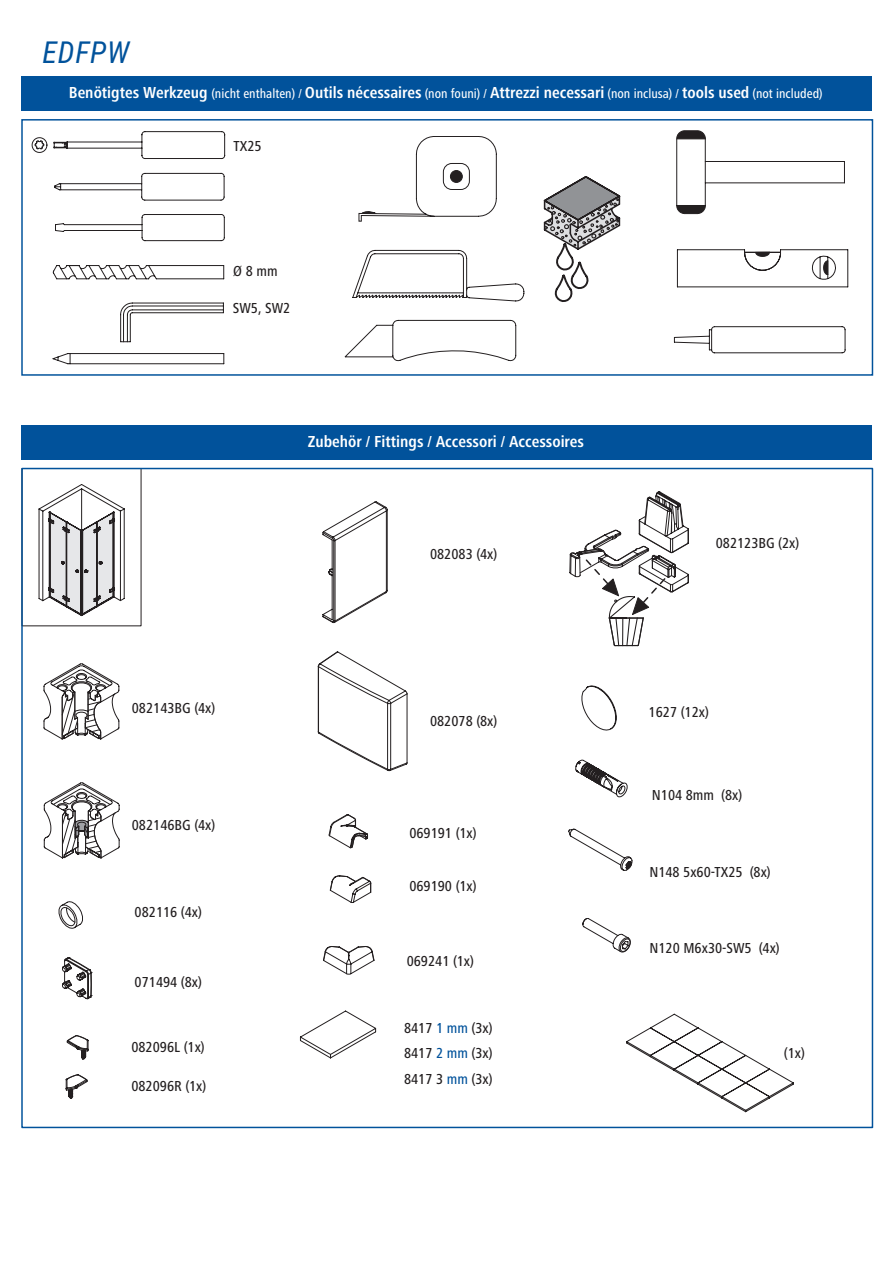
<style>
.page{position:relative;width:893px;height:1263px;background:#fff}
.page>*{position:absolute;margin:0;border:0;box-sizing:border-box;transform-origin:0 0}
.t1{font:italic 30px "Roboto Condensed";letter-spacing:.025em;color:#01529b}
.t2{font:700 condensed 16.5px "Frutiger Next LTW1 G";color:#fff}
.t3{font:500 condensed 15px/24.5px "Frutiger Next LTW1 G";color:#231f20}
.s1{font-weight:500;font-size:13.5px}
.s2{color:#01529b}
</style>
<div class="page">
<div style="left:21px;top:77px;width:851px;height:34px;background:#01529b"></div>
<div style="left:21px;top:119px;width:852px;height:257px;border:1px solid #01529b"></div>
<svg style="left:53px;top:265px;width:171px;height:14px"></svg>
<svg style="left:53px;top:353px;width:171px;height:11px"></svg>
<svg style="left:345px;top:320px;width:171px;height:41px"></svg>
<hr style="left:705px;top:182px;width:139px;height:1px;background:#231f20">
<hr style="left:705px;top:161px;width:139px;height:1px;background:#231f20">
<svg style="left:844px;top:161px;width:1px;height:22px"></svg>
<hr style="left:676px;top:139px;width:1px;height:66px;background:#231f20">
<hr style="left:705px;top:139px;width:1px;height:66px;background:#231f20">
<svg style="left:676px;top:130px;width:30px;height:10px"></svg>
<svg style="left:676px;top:205px;width:30px;height:9px"></svg>
<svg style="left:120px;top:303px;width:104px;height:39px"></svg>
<svg style="left:544px;top:176px;width:76px;height:126px"></svg>
<svg style="left:677px;top:249px;width:171px;height:38px"></svg>
<svg style="left:674px;top:326px;width:171px;height:27px"></svg>
<svg style="left:352px;top:250px;width:172px;height:51px"></svg>
<svg style="left:32px;top:131px;width:193px;height:28px"></svg>
<svg style="left:358px;top:136px;width:139px;height:86px"></svg>
<svg style="left:54px;top:173px;width:171px;height:28px"></svg>
<svg style="left:55px;top:214px;width:170px;height:27px"></svg>
<div style="left:21px;top:425px;width:851px;height:34px;background:#01529b"></div>
<svg style="left:66px;top:646px;width:572px;height:451px"></svg>
<svg style="left:569px;top:491px;width:120px;height:102px"></svg>
<svg style="left:66px;top:501px;width:342px;height:497px"></svg>
<svg style="left:300px;top:1010px;width:494px;height:102px"></svg>
<svg style="left:38px;top:484px;width:87px;height:446px"></svg>
<svg style="left:583px;top:556px;width:85px;height:90px"></svg>
<h1 class="t1" style="left:43px;top:32px;width:89px">EDFPW</h1>
<p class="t2" style="left:69px;top:83px;width:755px">Benötigtes Werkzeug <span class="s1">(nicht enthalten) /</span> Outils nécessaires <span class="s1">(non founi) /</span> Attrezzi necessari <span class="s1">(non inclusa) /</span> tools used <span class="s1">(not included)</span></p>
<p class="t3" style="left:234px;top:134px;width:30px">TX25</p>
<p class="t3" style="left:233px;top:259px;width:46px">Ø 8 mm</p>
<p class="t3" style="left:233px;top:296px;width:59px">SW5, SW2</p>
<p class="t2" style="left:308px;top:432px;width:278px">Zubehör / Fittings / Accessori / Accessoires</p>
<p class="t3" style="left:430px;top:541px;width:69px">082083 (4x)</p>
<p class="t3" style="left:132px;top:696px;width:85px">082143BG (4x)</p>
<p class="t3" style="left:132px;top:813px;width:85px">082146BG (4x)</p>
<p class="t3" style="left:135px;top:900px;width:69px">082116 (4x)</p>
<p class="t3" style="left:135px;top:970px;width:69px">071494 (8x)</p>
<p class="t3" style="left:131px;top:1035px;width:75px">082096L (1x)</p>
<p class="t3" style="left:131px;top:1074px;width:76px">082096R (1x)</p>
<p class="t3" style="left:430px;top:708px;width:69px">082078 (8x)</p>
<p class="t3" style="left:409px;top:821px;width:69px">069191 (1x)</p>
<p class="t3" style="left:409px;top:874px;width:69px">069190 (1x)</p>
<p class="t3" style="left:407px;top:949px;width:69px">069241 (1x)</p>
<p class="t3" style="left:404px;top:1016px;width:90px">8417 <span class="s2">1 mm</span> (3x)<br>8417 <span class="s2">2 mm</span> (3x)</p>
<p class="t3" style="left:404px;top:1067px;width:90px">8417 3 <span class="s2">mm</span> (3x)</p>
<p class="t3" style="left:716px;top:530px;width:85px">082123BG (2x)</p>
<p class="t3" style="left:649px;top:700px;width:62px">1627 (12x)</p>
<p class="t3" style="left:652px;top:783px;width:92px">N104 8mm (8x)</p>
<p class="t3" style="left:649px;top:860px;width:123px">N148 5x60-TX25 (8x)</p>
<p class="t3" style="left:649px;top:935px;width:132px">N120 M6x30-SW5 (4x)</p>
<p class="t3" style="left:784px;top:1041px;width:23px">(1x)</p>
</div>
